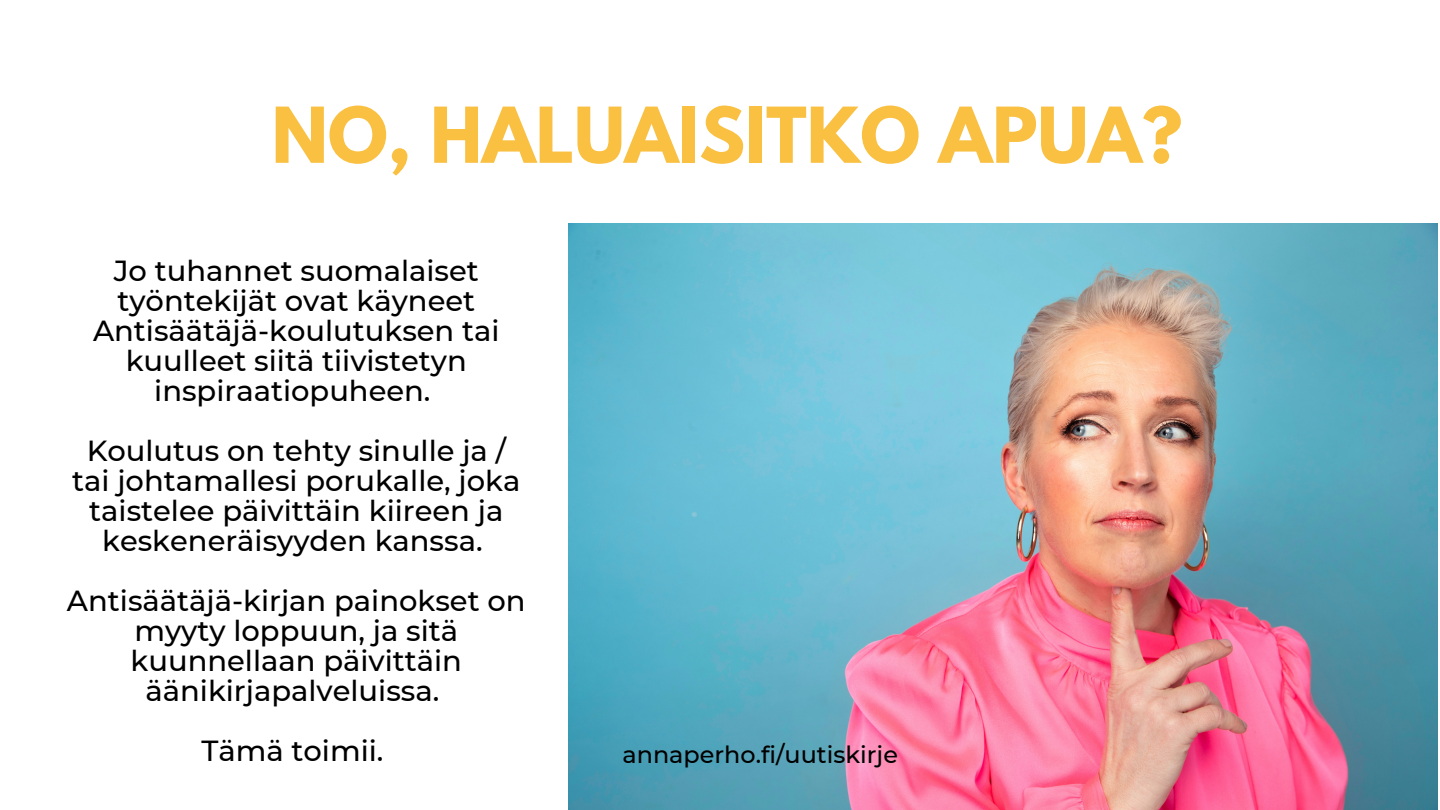
<style>
.page{position:relative;width:1440px;height:810px;background:#fff}
.page>*{position:absolute;margin:0;border:0;box-sizing:border-box;transform-origin:0 0}
.t1{font:700 68.2px "League Spartan";color:#f9c041}
.t2{font:500 29px/30px "Montserrat";color:#000;text-align:center}
.t3{font:500 23.9px "Montserrat";color:#000}
</style>
<div class="page">
<img style="left:569px;top:224px;width:869px;height:586px">
<h1 class="t1" style="left:272px;top:101px;width:912px">NO, HALUAISITKO APUA?</h1>
<p class="t2" style="left:93px;top:255px;width:408px">Jo tuhannet suomalaiset työntekijät ovat käyneet<br>Antisäätäjä-koulutuksen tai kuulleet siitä tiivistetyn inspiraatiopuheen.</p>
<p class="t2" style="left:72px;top:435px;width:450px">Koulutus on tehty sinulle ja / tai johtamallesi porukalle, joka taistelee päivittäin kiireen ja keskeneräisyyden kanssa.</p>
<p class="t2" style="left:67px;top:585px;width:460px">Antisäätäjä-kirjan painokset on myyty loppuun, ja sitä kuunnellaan päivittäin äänikirjapalveluissa.</p>
<p class="t2" style="left:201px;top:735px;width:184px">Tämä toimii.</p>
<p class="t3" style="left:623px;top:740px;width:277px">annaperho.fi/uutiskirje</p>
</div>
